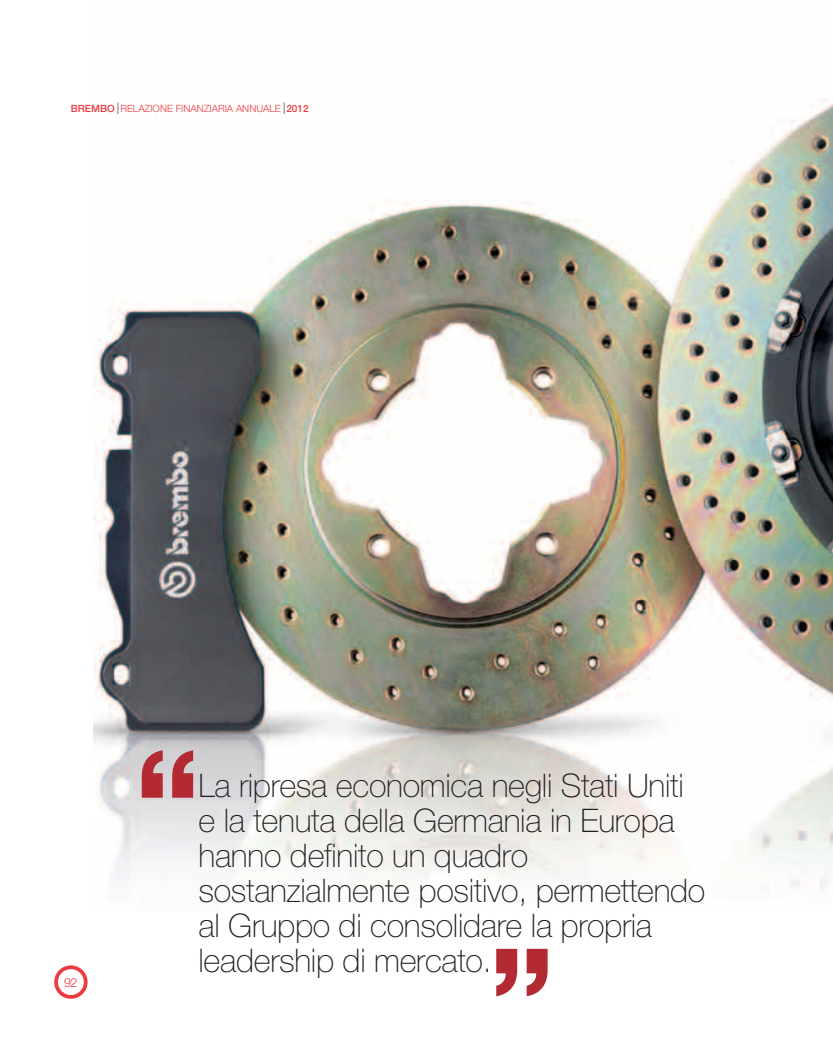
<style>
.page{position:relative;width:833px;height:1053px;background:#fff}
.page>*{position:absolute;margin:0;border:0;box-sizing:border-box;transform-origin:0 0}
.t1{font:100 32.5px/35px "Helvetica Neue LT Std";letter-spacing:-.01em;color:#231f20}
.t2{font:300 12.5px "Helvetica Neue LT Std";color:#ee3a41}
.t3{font:300 10px "Helvetica Neue LT Std";color:#ee3a41}
.t4{font:300 10px "Helvetica Neue LT Std";letter-spacing:.11em;color:#ee3a41}
.s1{font-weight:500}
</style>
<div class="page">
<div style="left:54px;top:965px;width:34px;height:33px;border:4px solid #ee3a41;border-radius:50%"></div>
<img style="left:93px;top:99px;width:740px;height:791px">
<svg style="left:117px;top:102px;width:2px;height:12px"></svg>
<svg style="left:284px;top:102px;width:1px;height:12px"></svg>
<svg style="left:142px;top:750px;width:51px;height:47px;background:#be676e"></svg>
<svg style="left:496px;top:948px;width:51px;height:48px"></svg>
<p class="t3" style="left:71px;top:102px;width:239px"><span class="s1">BREMBO</span> RELAZIONE FINANZIARIA ANNUALE <span class="s1">2012</span></p>
<p class="t4" style="left:127px;top:102px;width:155px">ELAZIONE INANZIAR IA ANNUALE</p>
<p class="t2" style="left:64px;top:974px;width:15px">92</p>
<p class="t2" style="left:64px;top:974px;width:15px">24</p>
<p class="t1" style="left:198px;top:767px;width:508px">La ripresa economica negli Stati Uniti e la tenuta della Germania in Europa hanno definito un quadro sostanzialmente positivo, permettendo al Gruppo di consolidare la propria leadership di mercato.</p>
</div>
